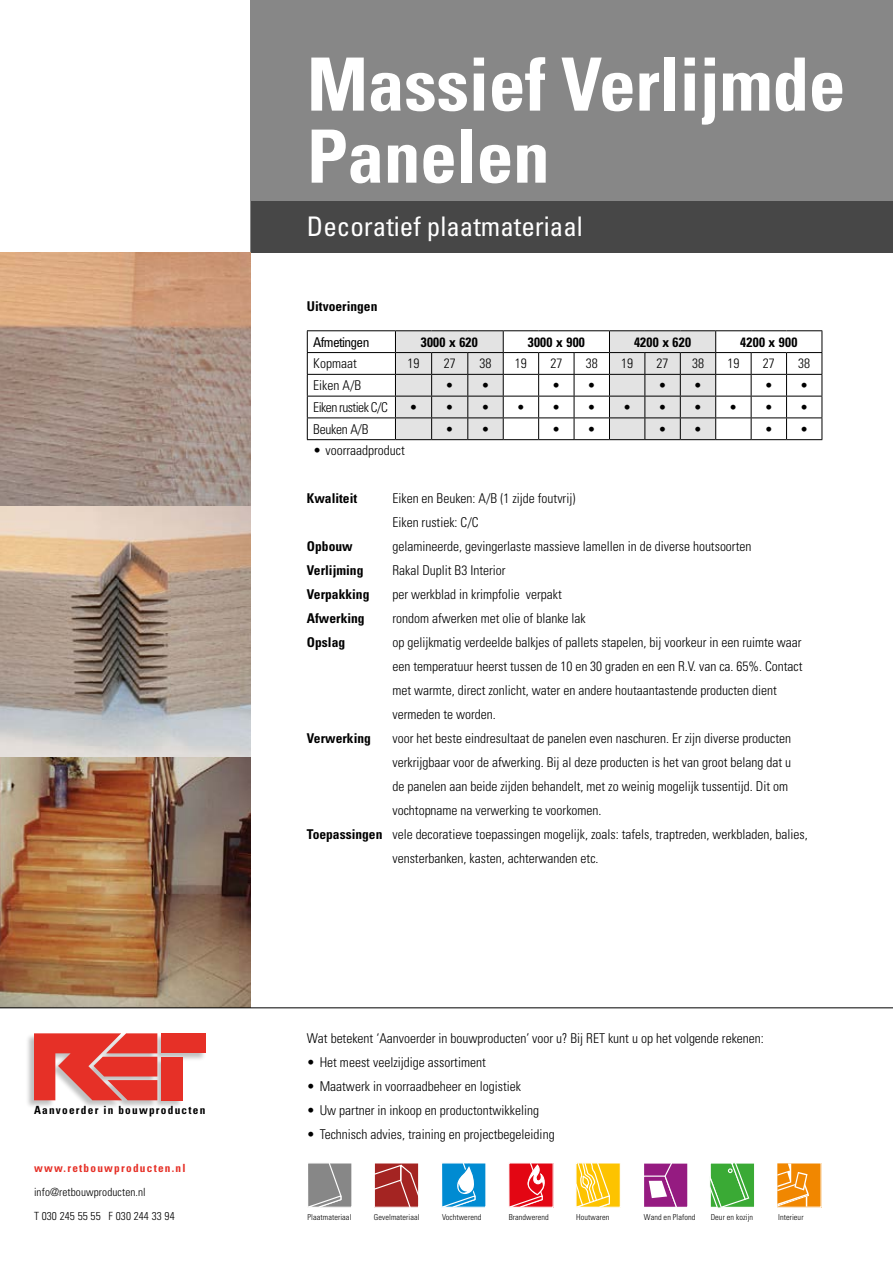
<style>
.page{position:relative;width:893px;height:1263px;background:#fff}
.page>*{position:absolute;margin:0;border:0;box-sizing:border-box;transform-origin:0 0}
.t1{font:700 condensed 73.5px/72px "Univers LT Std";letter-spacing:-.005em;color:#fff}
.t2{font:condensed 27px "Univers LT Std";color:#fff}
.t3{font:300 condensed 13.5px/24px "Univers LT Std";color:#000}
.t4{font:700 condensed 13.5px "Univers LT Std";color:#000}
.t5{font:300 condensed 13.5px "Univers LT Std";letter-spacing:-.04em;color:#000}
.t6{font:condensed 13.5px "Univers LT Std";letter-spacing:-.05em;color:#000}
.t7{font:300 condensed 11.25px/24px "Univers LT Std";letter-spacing:.01em;color:#000}
.t8{font:700 condensed 11.25px "Univers LT Std";letter-spacing:.11em;color:#000}
.t9{font:700 condensed 11.25px "Univers LT Std";letter-spacing:.11em;color:#e63027}
.t10{font:300 condensed 8.1px "Univers LT Std";letter-spacing:.01em;color:#000}
.s1{font-weight:700}
</style>
<div class="page">
<img style="left:0;top:253px;width:251px;height:754px">
<hr style="left:0;top:1007px;width:893px;height:1px;background:#000">
<div style="left:251px;top:0;width:642px;height:253px;background:#878787"></div>
<div style="left:251px;top:202px;width:642px;height:51px;background:#474747"></div>
<div style="left:25px;top:1033px;width:182px;height:76px;background:#000;opacity:.25"></div>
<div style="left:161px;top:1033px;width:45px;height:20px;background:#e63027"></div>
<svg style="left:34px;top:1033px;width:123px;height:67px"></svg>
<div style="left:161px;top:1057px;width:22px;height:43px;background:#e63027"></div>
<svg style="left:308px;top:1163px;width:44px;height:45px"></svg>
<svg style="left:508px;top:1163px;width:46px;height:45px"></svg>
<svg style="left:576px;top:1163px;width:45px;height:45px"></svg>
<svg style="left:710px;top:1163px;width:44px;height:45px"></svg>
<svg style="left:374px;top:1163px;width:45px;height:45px"></svg>
<svg style="left:644px;top:1163px;width:44px;height:44px"></svg>
<svg style="left:442px;top:1163px;width:44px;height:45px"></svg>
<svg style="left:777px;top:1163px;width:45px;height:45px"></svg>
<hr style="left:307px;top:330px;width:88px;height:1px;background:#000">
<hr style="left:395px;top:330px;width:37px;height:1px;background:#000">
<hr style="left:432px;top:330px;width:36px;height:1px;background:#000">
<hr style="left:468px;top:330px;width:35px;height:1px;background:#000">
<hr style="left:503px;top:330px;width:36px;height:1px;background:#000">
<hr style="left:539px;top:330px;width:35px;height:1px;background:#000">
<hr style="left:574px;top:330px;width:35px;height:1px;background:#000">
<hr style="left:609px;top:330px;width:36px;height:1px;background:#000">
<hr style="left:645px;top:330px;width:35px;height:1px;background:#000">
<hr style="left:680px;top:330px;width:36px;height:1px;background:#000">
<hr style="left:716px;top:330px;width:35px;height:1px;background:#000">
<hr style="left:751px;top:330px;width:35px;height:1px;background:#000">
<hr style="left:786px;top:330px;width:36px;height:1px;background:#000">
<hr style="left:307px;top:352px;width:88px;height:1px;background:#000">
<hr style="left:716px;top:352px;width:35px;height:1px;background:#000">
<hr style="left:751px;top:352px;width:35px;height:1px;background:#000">
<hr style="left:786px;top:352px;width:36px;height:1px;background:#000">
<hr style="left:307px;top:374px;width:88px;height:1px;background:#000">
<hr style="left:716px;top:374px;width:35px;height:1px;background:#000">
<hr style="left:751px;top:374px;width:35px;height:1px;background:#000">
<hr style="left:786px;top:374px;width:36px;height:1px;background:#000">
<hr style="left:307px;top:396px;width:88px;height:1px;background:#000">
<hr style="left:716px;top:396px;width:35px;height:1px;background:#000">
<hr style="left:751px;top:396px;width:35px;height:1px;background:#000">
<hr style="left:786px;top:396px;width:36px;height:1px;background:#000">
<hr style="left:307px;top:417px;width:88px;height:1px;background:#000">
<svg style="left:307px;top:331px;width:1px;height:108px"></svg>
<hr style="left:716px;top:417px;width:35px;height:1px;background:#000">
<svg style="left:395px;top:331px;width:321px;height:108px"></svg>
<hr style="left:751px;top:417px;width:35px;height:1px;background:#000">
<svg style="left:751px;top:353px;width:1px;height:86px"></svg>
<hr style="left:786px;top:417px;width:36px;height:1px;background:#000">
<svg style="left:786px;top:353px;width:1px;height:86px"></svg>
<svg style="left:822px;top:331px;width:1px;height:108px"></svg>
<hr style="left:307px;top:439px;width:88px;height:1px;background:#000">
<hr style="left:395px;top:439px;width:37px;height:1px;background:#000">
<hr style="left:432px;top:439px;width:36px;height:1px;background:#000">
<hr style="left:468px;top:439px;width:35px;height:1px;background:#000">
<hr style="left:503px;top:439px;width:36px;height:1px;background:#000">
<hr style="left:539px;top:439px;width:35px;height:1px;background:#000">
<hr style="left:574px;top:439px;width:35px;height:1px;background:#000">
<hr style="left:609px;top:439px;width:36px;height:1px;background:#000">
<hr style="left:645px;top:439px;width:35px;height:1px;background:#000">
<hr style="left:680px;top:439px;width:36px;height:1px;background:#000">
<hr style="left:716px;top:439px;width:35px;height:1px;background:#000">
<hr style="left:751px;top:439px;width:35px;height:1px;background:#000">
<hr style="left:786px;top:439px;width:36px;height:1px;background:#000">
<p class="t8" style="left:34px;top:1103px;width:173px">Aanvoerder in bouwproducten</p>
<p class="t9" style="left:34px;top:1161px;width:153px">www.retbouwproducten.nl</p>
<p class="t7" style="left:34px;top:1180px;width:142px">info@retbouwproducten.nl<br>T 030 245 55 55 F 030 244 33 94</p>
<h1 class="t1" style="left:307px;top:48px;width:540px">Massief Verlijmde<br>Panelen</h1>
<h2 class="t2" style="left:307px;top:210px;width:277px">Decoratief plaatmateriaal</h2>
<p class="t4" style="left:307px;top:298px;width:72px">Uitvoeringen</p>
<p class="t6" style="left:313px;top:333px;width:58px">Afmetingen</p>
<p class="t4" style="left:421px;top:333px;width:59px">3000 x 620</p>
<p class="t4" style="left:528px;top:333px;width:59px">3000 x 900</p>
<p class="t4" style="left:634px;top:333px;width:59px">4200 x 620</p>
<p class="t4" style="left:740px;top:333px;width:59px">4200 x 900</p>
<p class="t3" style="left:313px;top:352px;width:45px">Kopmaat</p>
<p class="t3" style="left:408px;top:352px;width:13px">19</p>
<p class="t3" style="left:444px;top:352px;width:13px">27</p>
<p class="t3" style="left:479px;top:352px;width:13px">38</p>
<p class="t3" style="left:515px;top:352px;width:13px">19</p>
<p class="t3" style="left:550px;top:352px;width:13px">27</p>
<p class="t3" style="left:586px;top:352px;width:13px">38</p>
<p class="t3" style="left:621px;top:352px;width:13px">19</p>
<p class="t3" style="left:657px;top:352px;width:13px">27</p>
<p class="t3" style="left:692px;top:352px;width:13px">38</p>
<p class="t3" style="left:727px;top:352px;width:13px">19</p>
<p class="t3" style="left:763px;top:352px;width:13px">27</p>
<p class="t3" style="left:798px;top:352px;width:13px">38</p>
<p class="t3" style="left:313px;top:373px;width:49px">Eiken A/B</p>
<p class="t3" style="left:446px;top:373px;width:45px">• •</p>
<p class="t3" style="left:552px;top:373px;width:45px">• •</p>
<p class="t3" style="left:658px;top:373px;width:45px">• •</p>
<p class="t3" style="left:765px;top:373px;width:45px">• •</p>
<p class="t5" style="left:313px;top:399px;width:76px">Eiken rustiek C/C</p>
<p class="t3" style="left:409px;top:395px;width:46px">• •</p>
<p class="t3" style="left:481px;top:395px;width:45px">• •</p>
<p class="t3" style="left:552px;top:395px;width:45px">• •</p>
<p class="t3" style="left:623px;top:395px;width:45px">• •</p>
<p class="t3" style="left:694px;top:395px;width:45px">• •</p>
<p class="t3" style="left:765px;top:395px;width:45px">• •</p>
<p class="t3" style="left:313px;top:417px;width:57px">Beuken A/B</p>
<p class="t3" style="left:446px;top:417px;width:45px">• •</p>
<p class="t3" style="left:552px;top:417px;width:45px">• •</p>
<p class="t3" style="left:658px;top:417px;width:45px">• •</p>
<p class="t3" style="left:765px;top:417px;width:45px">• •</p>
<p class="t3" style="left:313px;top:439px;width:93px">• voorraadproduct</p>
<p class="t4" style="left:307px;top:490px;width:52px">Kwaliteit</p>
<p class="t3" style="left:392px;top:486px;width:184px">Eiken en Beuken: A/B (1 zijde foutvrij)<br>Eiken rustiek: C/C</p>
<p class="t4" style="left:307px;top:538px;width:47px">Opbouw</p>
<p class="t3" style="left:392px;top:534px;width:361px">gelamineerde, gevingerlaste massieve lamellen in de diverse houtsoorten</p>
<p class="t4" style="left:307px;top:562px;width:58px">Verlijming</p>
<p class="t3" style="left:392px;top:558px;width:115px">Rakal Duplit B3 Interior</p>
<p class="t4" style="left:307px;top:586px;width:64px">Verpakking</p>
<p class="t3" style="left:392px;top:582px;width:171px">per werkblad in krimpfolie verpakt</p>
<p class="t4" style="left:307px;top:610px;width:59px">Afwerking</p>
<p class="t3" style="left:392px;top:606px;width:195px">rondom afwerken met olie of blanke lak</p>
<p class="t4" style="left:307px;top:634px;width:40px">Opslag</p>
<p class="t3" style="left:392px;top:630px;width:412px">op gelijkmatig verdeelde balkjes of pallets stapelen, bij voorkeur in een ruimte waar een temperatuur heerst tussen de 10 en 30 graden en een R.V. van ca. 65%. Contact met warmte, direct zonlicht, water en andere houtaantastende producten dient vermeden te worden.</p>
<p class="t4" style="left:307px;top:730px;width:66px">Verwerking</p>
<p class="t3" style="left:392px;top:726px;width:400px">voor het beste eindresultaat de panelen even naschuren. Er zijn diverse producten</p>
<p class="t3" style="left:392px;top:750px;width:400px">verkrijgbaar voor de afwerking. Bij al deze producten is het van groot belang dat u</p>
<p class="t3" style="left:392px;top:774px;width:397px">de panelen aan beide zijden behandelt, met zo weinig mogelijk tussentijd. Dit om</p>
<p class="t3" style="left:392px;top:798px;width:211px">vochtopname na verwerking te voorkomen.</p>
<p class="t3" style="left:307px;top:822px;width:502px"><span class="s1">Toepassingen</span> vele decoratieve toepassingen mogelijk, zoals: tafels, traptreden, werkbladen, balies,</p>
<p class="t3" style="left:392px;top:846px;width:208px">vensterbanken, kasten, achterwanden etc.</p>
<p class="t3" style="left:307px;top:1026px;width:458px">Wat betekent ‘Aanvoerder in bouwproducten’ voor u? Bij RET kunt u op het volgende rekenen:</p>
<p class="t3" style="left:307px;top:1050px;width:180px">• Het meest veelzijdige assortiment</p>
<p class="t3" style="left:307px;top:1074px;width:216px">• Maatwerk in voorraadbeheer en logistiek</p>
<p class="t3" style="left:307px;top:1098px;width:234px">• Uw partner in inkoop en productontwikkeling</p>
<p class="t3" style="left:307px;top:1122px;width:249px">• Technisch advies, training en projectbegeleiding</p>
<p class="t10" style="left:308px;top:1212px;width:45px">Plaatmateriaal</p>
<p class="t10" style="left:374px;top:1212px;width:47px">Gevelmateriaal</p>
<p class="t10" style="left:442px;top:1212px;width:41px">Vochtwerend</p>
<p class="t10" style="left:509px;top:1212px;width:42px">Brandwerend</p>
<p class="t10" style="left:576px;top:1212px;width:35px">Houtwaren</p>
<p class="t10" style="left:644px;top:1212px;width:53px">Wand en Plafond</p>
<p class="t10" style="left:711px;top:1212px;width:44px">Deur en kozijn</p>
<p class="t10" style="left:778px;top:1212px;width:27px">Interieur</p>
</div>
